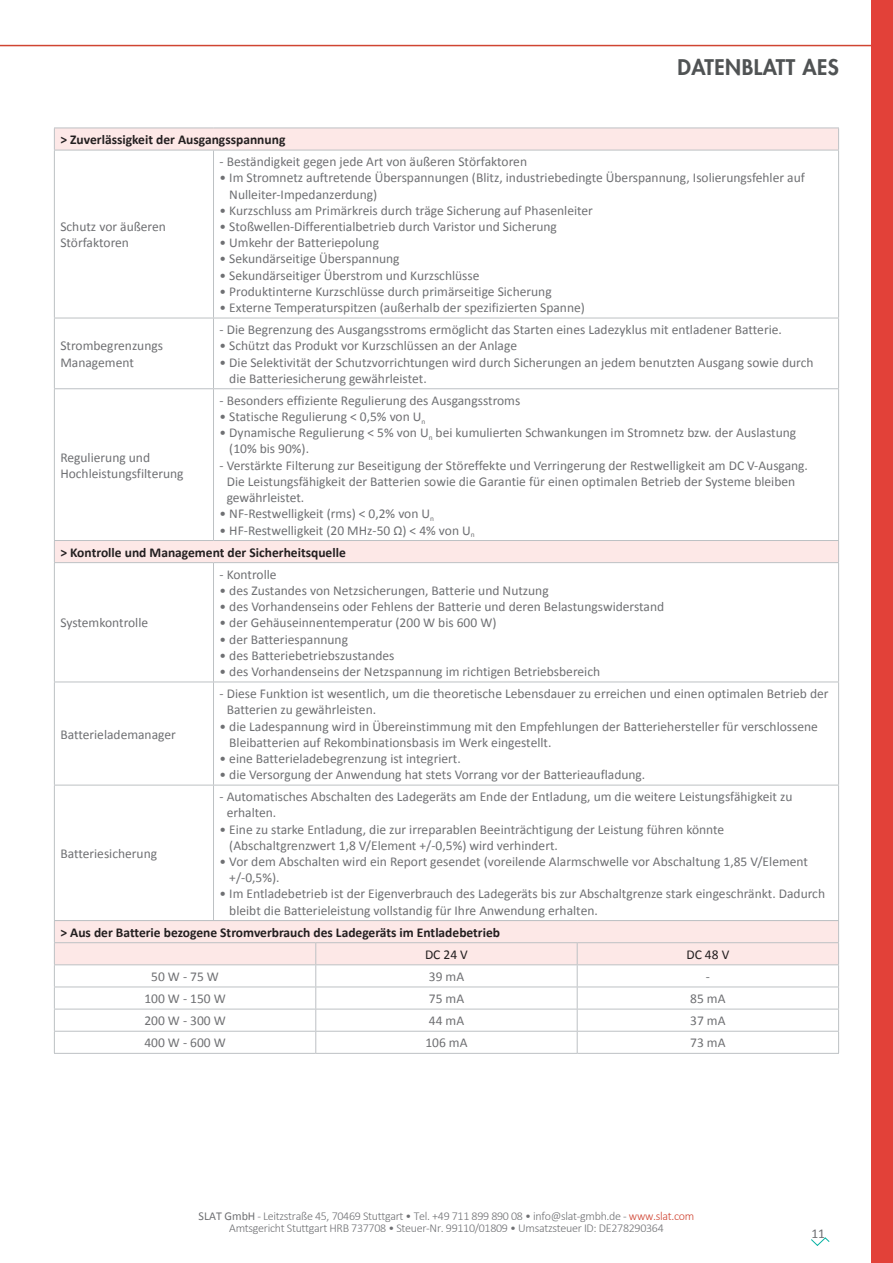
<style>
.page{position:relative;width:893px;height:1263px;background:#fff}
.page>*{position:absolute;margin:0;border:0;box-sizing:border-box;transform-origin:0 0}
.t1{font:800 21px "Futura Std";letter-spacing:.025em;color:#505354}
.t2{font:13.5px/16.2px "Calibri";color:#6f7073}
.t3{font:700 13.5px "Calibri";color:#231f20}
.t4{font:13.5px "Calibri";color:#231f20}
.t5{font:300 12px/12px "Calibri";letter-spacing:-.025em;color:#6f7073;text-align:center}
.s1{font-weight:400}
.s2{color:#d04432}
</style>
<div class="page">
<svg style="left:811px;top:1237px;width:19px;height:9px"></svg>
<svg style="left:0;top:19px;width:872px;height:53px"></svg>
<div style="left:872px;top:0;width:21px;height:1263px;background:#e24139"></div>
<svg style="left:55px;top:129px;width:783px;height:433px"></svg>
<svg style="left:54px;top:129px;width:1px;height:21px"></svg>
<hr style="left:54px;top:128px;width:159px;height:1px;background:#bdc1c4">
<hr style="left:213px;top:128px;width:626px;height:1px;background:#bdc1c4">
<svg style="left:838px;top:128px;width:1px;height:22px"></svg>
<hr style="left:54px;top:150px;width:1px;height:168px;background:#bdc1c4">
<hr style="left:54px;top:318px;width:1px;height:70px;background:#bdc1c4">
<hr style="left:54px;top:389px;width:1px;height:151px;background:#bdc1c4">
<hr style="left:54px;top:150px;width:159px;height:1px;background:#bdc1c4">
<hr style="left:213px;top:150px;width:626px;height:1px;background:#bdc1c4">
<hr style="left:213px;top:150px;width:1px;height:168px;background:#bdc1c4">
<hr style="left:838px;top:150px;width:1px;height:168px;background:#bdc1c4">
<hr style="left:213px;top:318px;width:1px;height:70px;background:#bdc1c4">
<hr style="left:838px;top:318px;width:1px;height:70px;background:#bdc1c4">
<hr style="left:213px;top:389px;width:1px;height:151px;background:#bdc1c4">
<hr style="left:838px;top:389px;width:1px;height:151px;background:#bdc1c4">
<hr style="left:54px;top:318px;width:159px;height:1px;background:#bdc1c4">
<hr style="left:213px;top:318px;width:626px;height:1px;background:#bdc1c4">
<hr style="left:54px;top:388px;width:159px;height:1px;background:#bdc1c4">
<hr style="left:213px;top:388px;width:626px;height:1px;background:#bdc1c4">
<svg style="left:54px;top:541px;width:1px;height:21px"></svg>
<hr style="left:54px;top:540px;width:159px;height:1px;background:#bdc1c4">
<hr style="left:213px;top:540px;width:626px;height:1px;background:#bdc1c4">
<svg style="left:838px;top:541px;width:1px;height:21px"></svg>
<hr style="left:54px;top:563px;width:1px;height:119px;background:#bdc1c4">
<hr style="left:54px;top:682px;width:1px;height:103px;background:#bdc1c4">
<hr style="left:54px;top:785px;width:1px;height:135px;background:#bdc1c4">
<hr style="left:54px;top:562px;width:159px;height:1px;background:#bdc1c4">
<hr style="left:213px;top:562px;width:626px;height:1px;background:#bdc1c4">
<hr style="left:213px;top:563px;width:1px;height:119px;background:#bdc1c4">
<hr style="left:838px;top:563px;width:1px;height:119px;background:#bdc1c4">
<hr style="left:213px;top:682px;width:1px;height:103px;background:#bdc1c4">
<hr style="left:838px;top:682px;width:1px;height:103px;background:#bdc1c4">
<hr style="left:213px;top:785px;width:1px;height:135px;background:#bdc1c4">
<hr style="left:838px;top:785px;width:1px;height:135px;background:#bdc1c4">
<hr style="left:54px;top:682px;width:159px;height:1px;background:#bdc1c4">
<hr style="left:213px;top:682px;width:626px;height:1px;background:#bdc1c4">
<hr style="left:54px;top:785px;width:159px;height:1px;background:#bdc1c4">
<hr style="left:213px;top:785px;width:626px;height:1px;background:#bdc1c4">
<svg style="left:54px;top:920px;width:785px;height:133px"></svg>
<hr style="left:54px;top:986px;width:262px;height:1px;background:#bdc1c4">
<hr style="left:316px;top:986px;width:261px;height:1px;background:#bdc1c4">
<hr style="left:577px;top:986px;width:262px;height:1px;background:#bdc1c4">
<hr style="left:54px;top:1009px;width:262px;height:1px;background:#bdc1c4">
<hr style="left:316px;top:1009px;width:261px;height:1px;background:#bdc1c4">
<hr style="left:577px;top:1009px;width:262px;height:1px;background:#bdc1c4">
<hr style="left:54px;top:1031px;width:262px;height:1px;background:#bdc1c4">
<hr style="left:316px;top:1031px;width:261px;height:1px;background:#bdc1c4">
<hr style="left:577px;top:1031px;width:262px;height:1px;background:#bdc1c4">
<hr style="left:54px;top:1053px;width:262px;height:1px;background:#bdc1c4">
<hr style="left:316px;top:1053px;width:261px;height:1px;background:#bdc1c4">
<hr style="left:577px;top:1053px;width:262px;height:1px;background:#bdc1c4">
<p class="t3" style="left:60px;top:130px;width:227px">&gt; Zuverlässigkeit der Ausgangsspannung</p>
<p class="t1" style="left:677px;top:54px;width:163px">DATENBLATT AES</p>
<p class="t2" style="left:60px;top:218px;width:107px">Schutz vor äußeren</p>
<p class="t2" style="left:60px;top:234px;width:70px">Störfaktoren</p>
<p class="t2" style="left:60px;top:337px;width:104px">Strombegrenzungs</p>
<p class="t2" style="left:60px;top:354px;width:75px">Management</p>
<p class="t2" style="left:219px;top:153px;width:309px">- Beständigkeit gegen jede Art von äußeren Störfaktoren</p>
<p class="t2" style="left:229px;top:169px;width:577px;text-indent:-10px">• Im Stromnetz auftretende Überspannungen (Blitz, industriebedingte Überspannung, Isolierungsfehler auf<br>Nulleiter-Impedanzerdung)</p>
<p class="t2" style="left:219px;top:202px;width:375px">• Kurzschluss am Primärkreis durch träge Sicherung auf Phasenleiter</p>
<p class="t2" style="left:219px;top:218px;width:339px">• Stoßwellen-Differentialbetrieb durch Varistor und Sicherung</p>
<p class="t2" style="left:219px;top:234px;width:161px">• Umkehr der Batteriepolung</p>
<p class="t2" style="left:219px;top:250px;width:182px">• Sekundärseitige Überspannung</p>
<p class="t2" style="left:219px;top:267px;width:262px">• Sekundärseitiger Überstrom und Kurzschlüsse</p>
<p class="t2" style="left:219px;top:283px;width:334px">• Produktinterne Kurzschlüsse durch primärseitige Sicherung</p>
<p class="t2" style="left:219px;top:299px;width:367px">• Externe Temperaturspitzen (außerhalb der spezifizierten Spanne)</p>
<p class="t2" style="left:219px;top:321px;width:564px">- Die Begrenzung des Ausgangsstroms ermöglicht das Starten eines Ladezyklus mit entladener Batterie.</p>
<p class="t2" style="left:219px;top:337px;width:299px">• Schützt das Produkt vor Kurzschlüssen an der Anlage</p>
<p class="t2" style="left:229px;top:354px;width:586px;text-indent:-10px">• Die Selektivität der Schutzvorrichtungen wird durch Sicherungen an jedem benutzten Ausgang sowie durch die Batteriesicherung gewährleistet.</p>
<p class="t2" style="left:219px;top:392px;width:302px">- Besonders effiziente Regulierung des Ausgangsstroms</p>
<p class="t2" style="left:219px;top:408px;width:207px">• Statische Regulierung &lt; 0,5% von U<sub>n</sub></p>
<p class="t2" style="left:229px;top:424px;width:568px;text-indent:-10px">• Dynamische Regulierung &lt; 5% von U<sub>n</sub> bei kumulierten Schwankungen im Stromnetz bzw. der Auslastung (10% bis 90%).</p>
<p class="t2" style="left:227px;top:457px;width:583px;text-indent:-7px">- Verstärkte Filterung zur Beseitigung der Störeffekte und Verringerung der Restwelligkeit am DC V-Ausgang.<br>Die Leistungsfähigkeit der Batterien sowie die Garantie für einen optimalen Betrieb der Systeme bleiben gewährleistet.</p>
<p class="t2" style="left:219px;top:505px;width:216px">• NF-Restwelligkeit (rms) &lt; 0,2% von U<sub>n</sub></p>
<p class="t2" style="left:219px;top:521px;width:257px">• HF-Restwelligkeit (20 MHz-50 Ω) &lt; 4% von U<sub>n</sub></p>
<p class="t3" style="left:60px;top:543px;width:287px">&gt; Kontrolle und Management der Sicherheitsquelle</p>
<p class="t2" style="left:60px;top:449px;width:91px">Regulierung und</p>
<p class="t2" style="left:60px;top:465px;width:125px">Hochleistungsfilterung</p>
<p class="t2" style="left:60px;top:614px;width:89px">Systemkontrolle</p>
<p class="t2" style="left:60px;top:726px;width:117px">Batterielademanager</p>
<p class="t2" style="left:219px;top:566px;width:59px">- Kontrolle</p>
<p class="t2" style="left:219px;top:582px;width:331px">• des Zustandes von Netzsicherungen, Batterie und Nutzung</p>
<p class="t2" style="left:219px;top:598px;width:446px">• des Vorhandenseins oder Fehlens der Batterie und deren Belastungswiderstand</p>
<p class="t2" style="left:219px;top:614px;width:278px">• der Gehäuseinnentemperatur (200 W bis 600 W)</p>
<p class="t2" style="left:219px;top:631px;width:130px">• der Batteriespannung</p>
<p class="t2" style="left:219px;top:647px;width:177px">• des Batteriebetriebszustandes</p>
<p class="t2" style="left:219px;top:663px;width:382px">• des Vorhandenseins der Netzspannung im richtigen Betriebsbereich</p>
<p class="t2" style="left:227px;top:685px;width:603px;text-indent:-7px">- Diese Funktion ist wesentlich, um die theoretische Lebensdauer zu erreichen und einen optimalen Betrieb der<br>Batterien zu gewährleisten.</p>
<p class="t2" style="left:229px;top:717px;width:590px;text-indent:-10px">• die Ladespannung wird in Übereinstimmung mit den Empfehlungen der Batteriehersteller für verschlossene<br>Bleibatterien auf Rekombinationsbasis im Werk eingestellt.</p>
<p class="t2" style="left:219px;top:750px;width:243px">• eine Batterieladebegrenzung ist integriert.</p>
<p class="t2" style="left:219px;top:766px;width:427px">• die Versorgung der Anwendung hat stets Vorrang vor der Batterieaufladung.</p>
<p class="t2" style="left:227px;top:788px;width:567px;text-indent:-7px">- Automatisches Abschalten des Ladegeräts am Ende der Entladung, um die weitere Leistungsfähigkeit zu erhalten.</p>
<p class="t2" style="left:229px;top:821px;width:497px;text-indent:-10px">• Eine zu starke Entladung, die zur irreparablen Beeinträchtigung der Leistung führen könnte (Abschaltgrenzwert 1,8 V/Element +/-0,5%) wird verhindert.</p>
<p class="t2" style="left:229px;top:853px;width:580px;text-indent:-10px">• Vor dem Abschalten wird ein Report gesendet (voreilende Alarmschwelle vor Abschaltung 1,85 V/Element +/-0,5%).</p>
<p class="t2" style="left:229px;top:885px;width:597px;text-indent:-10px">• Im Entladebetrieb ist der Eigenverbrauch des Ladegeräts bis zur Abschaltgrenze stark eingeschränkt. Dadurch bleibt die Batterieleistung vollstandig für Ihre Anwendung erhalten.</p>
<p class="t3" style="left:60px;top:923px;width:441px">&gt; Aus der Batterie bezogene Stromverbrauch des Ladegeräts im Entladebetrieb</p>
<p class="t4" style="left:425px;top:945px;width:44px">DC 24 V</p>
<p class="t4" style="left:686px;top:945px;width:44px">DC 48 V</p>
<p class="t2" style="left:151px;top:968px;width:69px">50 W - 75 W</p>
<p class="t2" style="left:429px;top:968px;width:37px">39 mA</p>
<p class="t2" style="left:706px;top:968px;width:6px">-</p>
<p class="t2" style="left:144px;top:990px;width:83px">100 W - 150 W</p>
<p class="t2" style="left:429px;top:990px;width:37px">75 mA</p>
<p class="t2" style="left:690px;top:990px;width:37px">85 mA</p>
<p class="t2" style="left:144px;top:1012px;width:83px">200 W - 300 W</p>
<p class="t2" style="left:429px;top:1012px;width:37px">44 mA</p>
<p class="t2" style="left:690px;top:1012px;width:37px">37 mA</p>
<p class="t2" style="left:144px;top:1034px;width:83px">400 W - 600 W</p>
<p class="t2" style="left:425px;top:1034px;width:44px">106 mA</p>
<p class="t2" style="left:690px;top:1034px;width:37px">73 mA</p>
<p class="t2" style="left:60px;top:845px;width:98px">Batteriesicherung</p>
<p class="t5" style="left:199px;top:1210px;width:497px"><span class="s1">SLAT GmbH</span> - Leitzstraße 45, 70469 Stuttgart • Tel. +49 711 899 890 08 • info@slat-gmbh.de - <span class="s2">www.slat.com<br></span>Amtsgericht Stuttgart HRB 737708 • Steuer-Nr. 99110/01809 • Umsatzsteuer ID: DE278290364</p>
<p class="t2" style="left:812px;top:1224px;width:15px">11</p>
</div>
